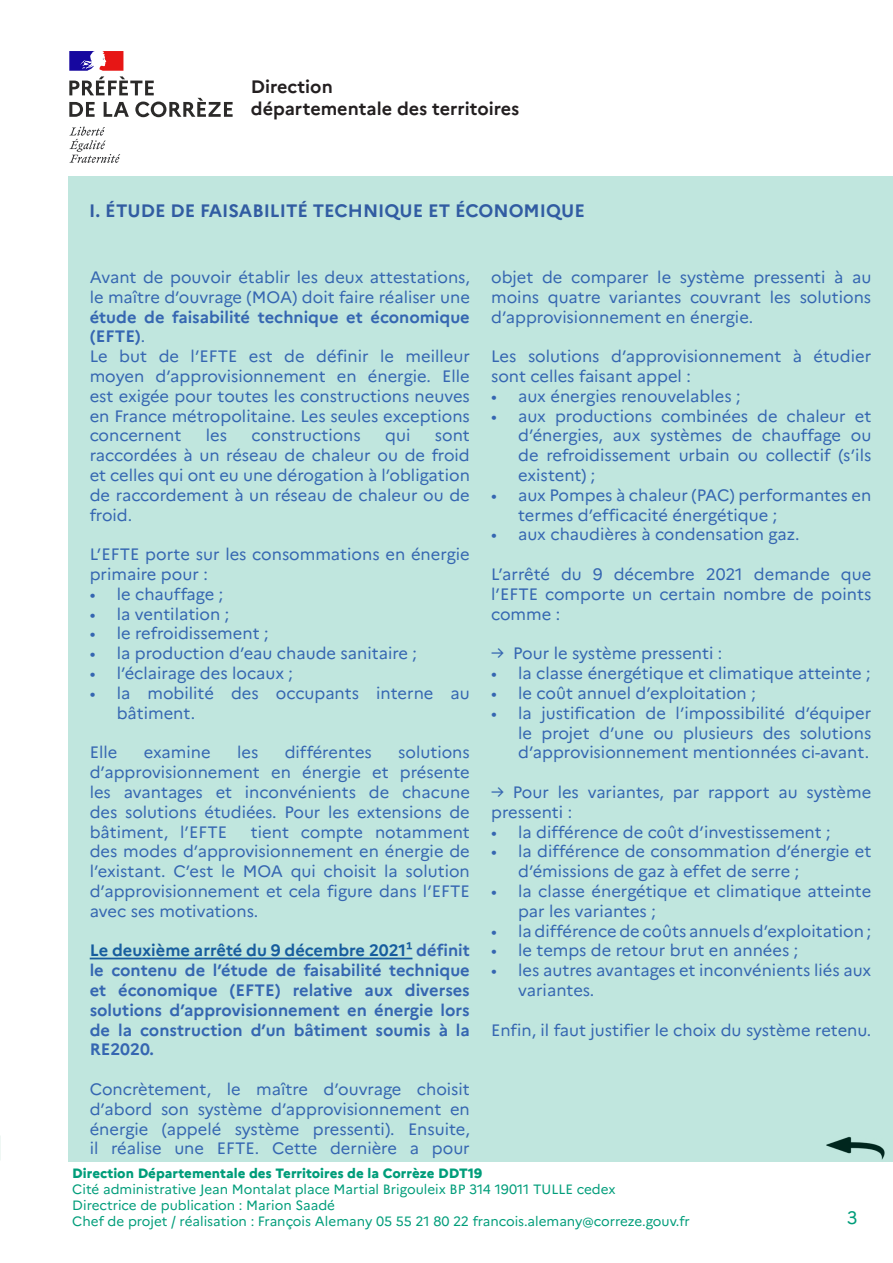
<style>
.page{position:relative;width:893px;height:1263px;background:#fff}
.page>*{position:absolute;margin:0;border:0;box-sizing:border-box;transform-origin:0 0}
.t1{font:700 18px "Marianne";color:#315ca2}
.t2{font:700 18px "Marianne";color:#231f20}
.t3{font:18px "Marianne";color:#009d7a}
.t4{font:16.5px/19.8px "Marianne";color:#3566b1;text-align:justify}
.t5{font:700 16.5px/19.8px "Marianne";color:#3566b1;text-align:justify}
.t6{font:13.5px "Marianne";color:#009d7a}
.t7{font:800 13.5px "Marianne";color:#009d7a}
.s1{font-weight:700}
.s2{color:#175d9e}
</style>
<div class="page">
<svg style="left:0;top:1136px;width:1px;height:24px"></svg>
<div style="left:68px;top:176px;width:825px;height:986px;background:#c0e6de"></div>
<svg style="left:69px;top:127px;width:51px;height:36px"></svg>
<svg style="left:69px;top:51px;width:164px;height:66px"></svg>
<hr style="left:90px;top:958px;width:322px;height:1px;background:#175d9e">
<p class="t2" style="left:251px;top:76px;width:83px">Direction</p>
<p class="t2" style="left:251px;top:97px;width:270px">départementale des territoires</p>
<p class="t1" style="left:89px;top:200px;width:497px">I. ÉTUDE DE FAISABILITÉ TECHNIQUE ET ÉCONOMIQUE</p>
<p class="t4" style="left:90px;top:267px;width:382px">Avant de pouvoir établir les deux attestations, le maître d’ouvrage (MOA) doit faire réaliser une <span class="s1">étude de faisabilité technique et économique (EFTE)</span>.</p>
<p class="t4" style="left:90px;top:346px;width:382px">Le but de l’EFTE est de définir le meilleur moyen d’approvisionnement en énergie. Elle est exigée pour toutes les constructions neuves en France métropolitaine. Les seules exceptions concernent</p>
<p class="t4" style="left:206px;top:426px;width:23px">les</p>
<p class="t4" style="left:252px;top:426px;width:111px">constructions</p>
<p class="t4" style="left:385px;top:426px;width:27px">qui</p>
<p class="t4" style="left:90px;top:426px;width:382px;text-indent:345px">sont raccordées à un réseau de chaleur ou de froid et celles qui ont eu une dérogation à l’obligation de raccordement à un réseau de chaleur ou de froid.</p>
<p class="t4" style="left:90px;top:544px;width:382px">L’EFTE porte sur les consommations en énergie primaire pour :</p>
<p class="t4" style="left:90px;top:584px;width:135px">• le chauffage ;</p>
<p class="t4" style="left:90px;top:604px;width:141px">• la ventilation ;</p>
<p class="t4" style="left:90px;top:624px;width:180px">• le refroidissement ;</p>
<p class="t4" style="left:90px;top:643px;width:329px">• la production d’eau chaude sanitaire ;</p>
<p class="t4" style="left:90px;top:663px;width:205px">• l’éclairage des locaux ;</p>
<p class="t4" style="left:117px;top:683px;width:355px;text-indent:-27px">• la mobilité des occupants interne au bâtiment.</p>
<p class="t4" style="left:90px;top:742px;width:29px">Elle</p>
<p class="t4" style="left:144px;top:742px;width:69px">examine</p>
<p class="t4" style="left:237px;top:742px;width:23px">les</p>
<p class="t4" style="left:285px;top:742px;width:89px">différentes</p>
<p class="t4" style="left:90px;top:742px;width:382px;text-indent:309px">solutions d’approvisionnement en énergie et présente les avantages et inconvénients de chacune des solutions étudiées. Pour les extensions de bâtiment, l’EFTE</p>
<p class="t4" style="left:90px;top:822px;width:382px;text-indent:161px">tient compte notamment des modes d’approvisionnement en énergie de l’existant. C’est le MOA qui choisit la solution d’approvisionnement et cela figure dans l’EFTE avec ses motivations.</p>
<p class="t5" style="left:90px;top:940px;width:382px"><span class="s2">Le deuxième arrêté du 9 décembre 2021¹</span> définit le contenu de l’étude de faisabilité technique et économique (EFTE) relative aux diverses solutions d’approvisionnement en énergie lors de la construction d’un bâtiment soumis à la RE2020.</p>
<p class="t4" style="left:90px;top:1079px;width:382px">Concrètement, le maître d’ouvrage choisit d’abord son système d’approvisionnement en énergie (appelé système pressenti). Ensuite, il réalise une EFTE. Cette dernière a pour</p>
<p class="t4" style="left:491px;top:267px;width:382px">objet de comparer le système pressenti à au moins quatre variantes couvrant les solutions d’approvisionnement en énergie.</p>
<p class="t4" style="left:491px;top:346px;width:382px">Les solutions d’approvisionnement à étudier sont celles faisant appel :</p>
<p class="t4" style="left:491px;top:386px;width:251px">• aux énergies renouvelables ;</p>
<p class="t4" style="left:518px;top:406px;width:355px;text-indent:-27px">• aux productions combinées de chaleur et d’énergies, aux systèmes de chauffage ou de refroidissement urbain ou collectif (s’ils existent) ;</p>
<p class="t4" style="left:518px;top:485px;width:355px;text-indent:-27px">• aux Pompes à chaleur (PAC) performantes en termes d’efficacité énergétique ;</p>
<p class="t4" style="left:491px;top:525px;width:310px">• aux chaudières à condensation gaz.</p>
<p class="t4" style="left:491px;top:564px;width:382px">L’arrêté du 9 décembre 2021 demande que l’EFTE comporte un certain nombre de points comme :</p>
<p class="t4" style="left:491px;top:643px;width:233px">→ Pour le système pressenti :</p>
<p class="t4" style="left:491px;top:663px;width:381px">• la classe énergétique et climatique atteinte ;</p>
<p class="t4" style="left:491px;top:683px;width:266px">• le coût annuel d’exploitation ;</p>
<p class="t4" style="left:518px;top:703px;width:355px;text-indent:-27px">• la justification de l’impossibilité d’équiper le projet d’une ou plusieurs des solutions d’approvisionnement mentionnées ci-avant.</p>
<p class="t4" style="left:491px;top:782px;width:382px">→ Pour les variantes, par rapport au système pressenti :</p>
<p class="t4" style="left:491px;top:822px;width:341px">• la différence de coût d’investissement ;</p>
<p class="t4" style="left:518px;top:841px;width:355px;text-indent:-27px">• la différence de consommation d’énergie et d’émissions de gaz à effet de serre ;</p>
<p class="t4" style="left:518px;top:881px;width:355px;text-indent:-27px">• la classe énergétique et climatique atteinte par les variantes ;</p>
<p class="t4" style="left:491px;top:921px;width:382px">• la différence de coûts annuels d’exploitation ;</p>
<p class="t4" style="left:491px;top:940px;width:309px">• le temps de retour brut en années ;</p>
<p class="t4" style="left:518px;top:960px;width:355px;text-indent:-27px">• les autres avantages et inconvénients liés aux variantes.</p>
<p class="t4" style="left:491px;top:1020px;width:382px">Enfin, il faut justifier le choix du système retenu.</p>
<p class="t7" style="left:72px;top:1165px;width:411px">Direction Départementale des Territoires de la Corrèze DDT19</p>
<p class="t6" style="left:72px;top:1181px;width:545px">Cité administrative Jean Montalat place Martial Brigouleix BP 314 19011 TULLE cedex</p>
<p class="t6" style="left:72px;top:1197px;width:264px">Directrice de publication : Marion Saadé</p>
<p class="t6" style="left:72px;top:1213px;width:619px">Chef de projet / réalisation : François Alemany 05 55 21 80 22 francois.alemany@correze.gouv.fr</p>
<p class="t3" style="left:847px;top:1207px;width:12px">3</p>
</div>
